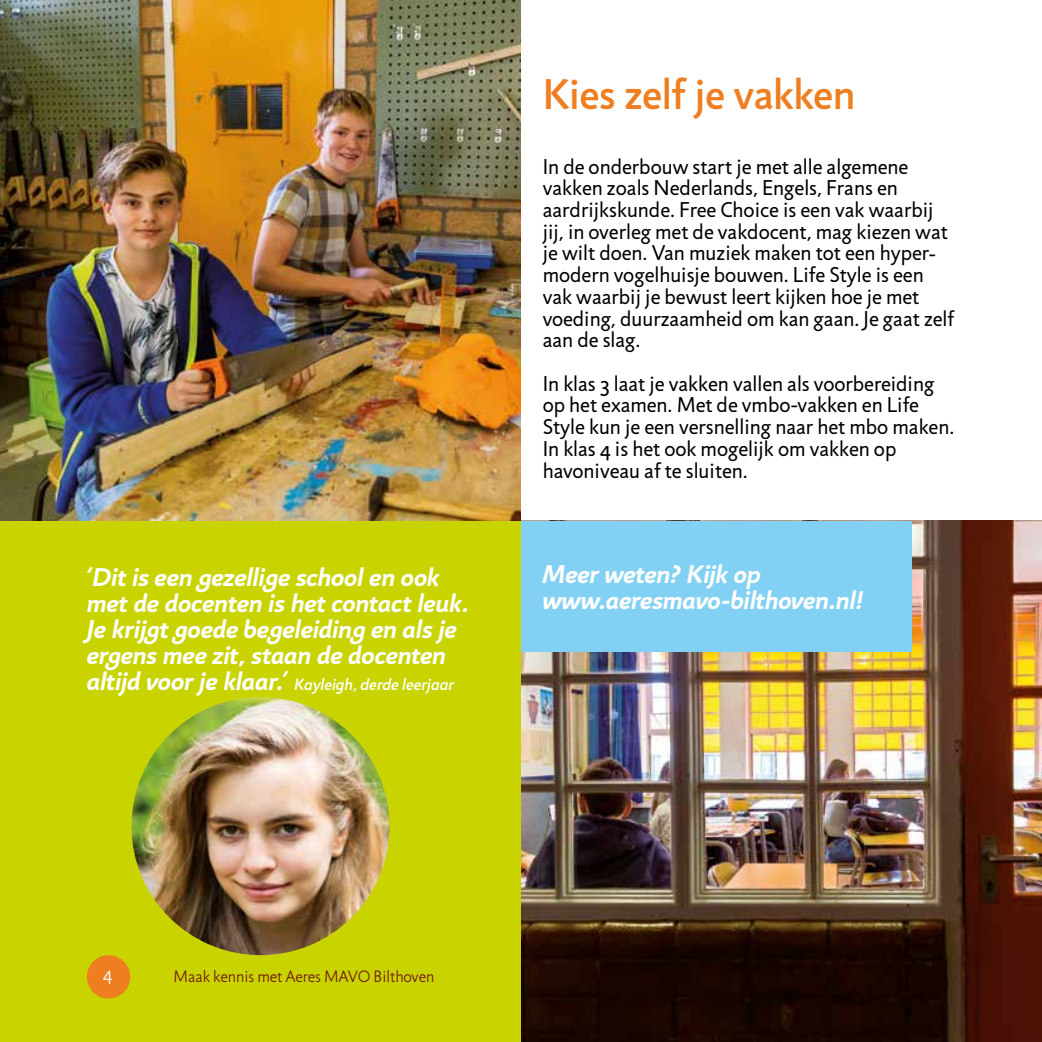
<style>
.page{position:relative;width:1042px;height:1042px;background:#fff}
.page>*{position:absolute;margin:0;border:0;box-sizing:border-box;transform-origin:0 0}
.t1{font:500 43.4px "Jigsaw";letter-spacing:-.01em;color:#ef7e20}
.t2{font:25.9px/25.9px "Jigsaw Bold Cursive";letter-spacing:-.005em;color:#fff}
.t3{font:21.7px/21.7px "Jigsaw";color:#000}
.t4{font:300 19.25px "Jigsaw";color:#fff}
.t5{font:italic 500 16.62px "Jigsaw";letter-spacing:.005em;color:#fff}
.t6{font:300 16.62px "Jigsaw";color:#70150b}
.s1{font-family:"Jigsaw Bold Cursive";font-weight:400;font-style:normal;font-size:25.9px}
</style>
<div class="page">
<div style="left:0;top:521px;width:521px;height:521px;background:#c8d300"></div>
<div style="left:87px;top:955px;width:43px;height:43px;background:#ef7e20;border-radius:50%"></div>
<img style="left:0;top:0;width:521px;height:521px">
<img style="left:131px;top:697px;width:258px;height:258px;border-radius:129px">
<img style="left:521px;top:521px;width:521px;height:521px">
<div style="left:521px;top:521px;width:391px;height:130px;background:#83d0f5"></div>
<p class="t2" style="left:87px;top:564px;width:383px">‘Dit is een gezellige school en ook met de docenten is het contact leuk.<br>Je krijgt goede begeleiding en als je ergens mee zit, staan de docenten</p>
<p class="t5" style="left:87px;top:674px;width:369px"><span class="s1">altijd voor je klaar.’</span> Kayleigh, derde leerjaar</p>
<h1 class="t1" style="left:543px;top:68px;width:314px">Kies zelf je vakken</h1>
<p class="t3" style="left:543px;top:155px;width:413px">In de onderbouw start je met alle algemene vakken zoals Nederlands, Engels, Frans en aardrijkskunde. Free Choice is een vak waarbij jij, in overleg met de vakdocent, mag kiezen wat je wilt doen. Van muziek maken tot een hyper&shy;modern vogelhuisje bouwen. Life Style is een vak waarbij je bewust leert kijken hoe je met voeding, duurzaamheid om kan gaan. Je gaat zelf aan de slag.</p>
<p class="t3" style="left:543px;top:372px;width:413px">In klas 3 laat je vakken vallen als voorbereiding op het examen. Met de vmbo-vakken en Life Style kun je een versnelling naar het mbo maken.<br>In klas 4 is het ook mogelijk om vakken op havoniveau af te sluiten.</p>
<p class="t2" style="left:543px;top:561px;width:323px">Meer weten? Kijk op www.aeresmavo-bilthoven.nl!</p>
<p class="t4" style="left:103px;top:966px;width:11px">4</p>
<p class="t6" style="left:174px;top:967px;width:262px">Maak kennis met Aeres MAVO Bilthoven</p>
</div>
